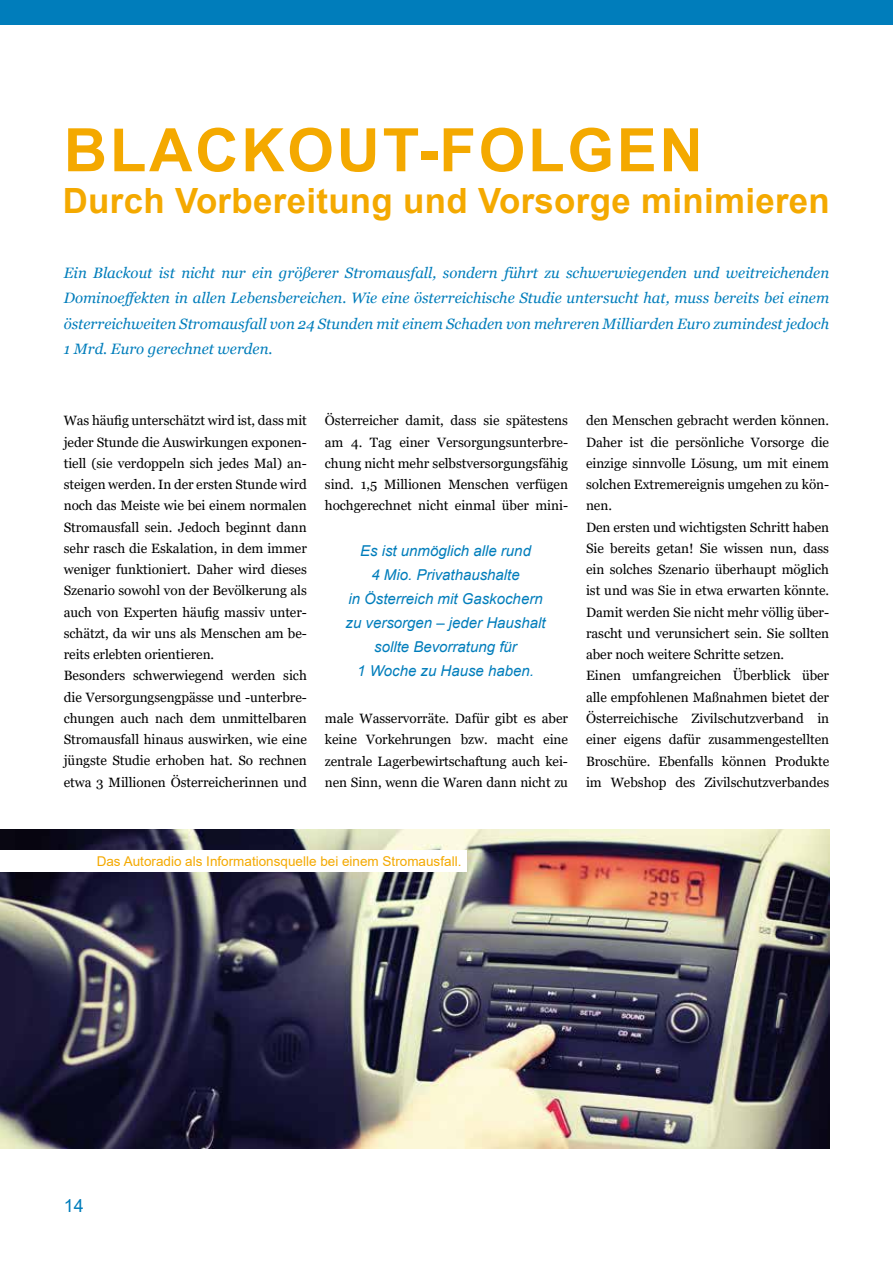
<style>
.page{position:relative;width:893px;height:1263px;background:#fff}
.page>*{position:absolute;margin:0;border:0;box-sizing:border-box;transform-origin:0 0}
.t1{font:700 60px "Arial";letter-spacing:.045em;color:#f4a900}
.t2{font:700 34.8px "Arial";letter-spacing:.01em;color:#f4a900}
.t3{font:18px "Arial";color:#007dbb}
.t4{font:italic 15px/25.5px "Georgia";color:#007dbb;text-align:justify}
.t5{font:italic 15px/24px "Arial";color:#007dbb;text-align:center}
.t6{font:13.5px/21.3px "Georgia";letter-spacing:-.005em;color:#000}
.t7{font:13.5px "Arial";color:#f4a900}
</style>
<div class="page">
<div style="left:0;top:0;width:893px;height:25px;background:#007dbb"></div>
<img style="left:0;top:829px;width:830px;height:319px">
<div style="left:0;top:850px;width:466px;height:22px;background:#fff"></div>
<h1 class="t1" style="left:64px;top:108px;width:640px">BLACKOUT-FOLGEN</h1>
<h2 class="t2" style="left:63px;top:176px;width:769px">Durch Vorbereitung und Vorsorge minimieren</h2>
<p class="t4" style="left:64px;top:260px;width:767px">Ein Blackout ist nicht nur ein größerer Stromausfall, sondern führt zu schwerwiegenden und weitreichenden Dominoeffekten in allen Lebensbereichen. Wie eine österreichische Studie untersucht hat, muss bereits bei einem österreichweiten Stromausfall von 24 Stunden mit einem Schaden von mehreren Milliarden Euro zumindest jedoch 1 Mrd. Euro gerechnet werden.</p>
<p class="t6" style="left:64px;top:410px;width:245px">Was häufig unterschätzt wird ist, dass mit jeder Stunde die Auswirkungen exponen&shy;tiell (sie verdoppeln sich jedes Mal) an&shy;steigen werden. In der ersten Stunde wird noch das Meiste wie bei einem normalen Stromausfall sein. Jedoch beginnt dann sehr rasch die Eskalation, in dem immer weniger funktioniert. Daher wird dieses Szenario sowohl von der Bevölkerung als auch von Experten häufig massiv unter&shy;schätzt, da wir uns als Menschen am be&shy;reits erlebten orientieren.<br>Besonders schwerwiegend werden sich die Versorgungsengpässe und -unterbre&shy;chungen auch nach dem unmittelbaren Stromausfall hinaus auswirken, wie eine jüngste Studie erhoben hat. So rechnen etwa 3 Millionen Österreicherinnen und</p>
<p class="t6" style="left:325px;top:410px;width:245px;text-align:justify">Österreicher damit, dass sie spätestens am 4. Tag einer Versorgungsunterbre&shy;chung nicht mehr selbstversorgungsfähig sind. 1,5 Millionen Menschen verfügen hochgerechnet nicht einmal über mini-</p>
<p class="t5" style="left:345px;top:539px;width:202px">Es ist unmöglich alle rund<br>4 Mio. Privathaushalte<br>in Österreich mit Gaskochern zu versorgen – jeder Haushalt sollte Bevorratung für<br>1 Woche zu Hause haben.</p>
<p class="t6" style="left:325px;top:708px;width:245px;text-align:justify">male Wasservorräte. Dafür gibt es aber keine Vorkehrungen bzw. macht eine zentrale Lagerbewirtschaftung auch kei&shy;nen Sinn, wenn die Waren dann nicht zu</p>
<p class="t6" style="left:586px;top:410px;width:245px">den Menschen gebracht werden können.<br>Daher ist die persönliche Vorsorge die einzige sinnvolle Lösung, um mit einem solchen Extremereignis umgehen zu kön&shy;nen.<br>Den ersten und wichtigsten Schritt haben Sie bereits getan! Sie wissen nun, dass ein solches Szenario überhaupt möglich ist und was Sie in etwa erwarten könnte.<br>Damit werden Sie nicht mehr völlig über&shy;rascht und verunsichert sein. Sie sollten aber noch weitere Schritte setzen.<br>Einen umfangreichen Überblick über alle empfohlenen Maßnahmen bietet der Österreichische Zivilschutzverband in einer eigens dafür zusammengestellten Broschüre. Ebenfalls können Produkte im Webshop des Zivilschutzverbandes</p>
<p class="t7" style="left:97px;top:852px;width:366px">Das Autoradio als Informationsquelle bei einem Stromausfall.</p>
<h3 class="t3" style="left:64px;top:1193px;width:22px">14</h3>
</div>
